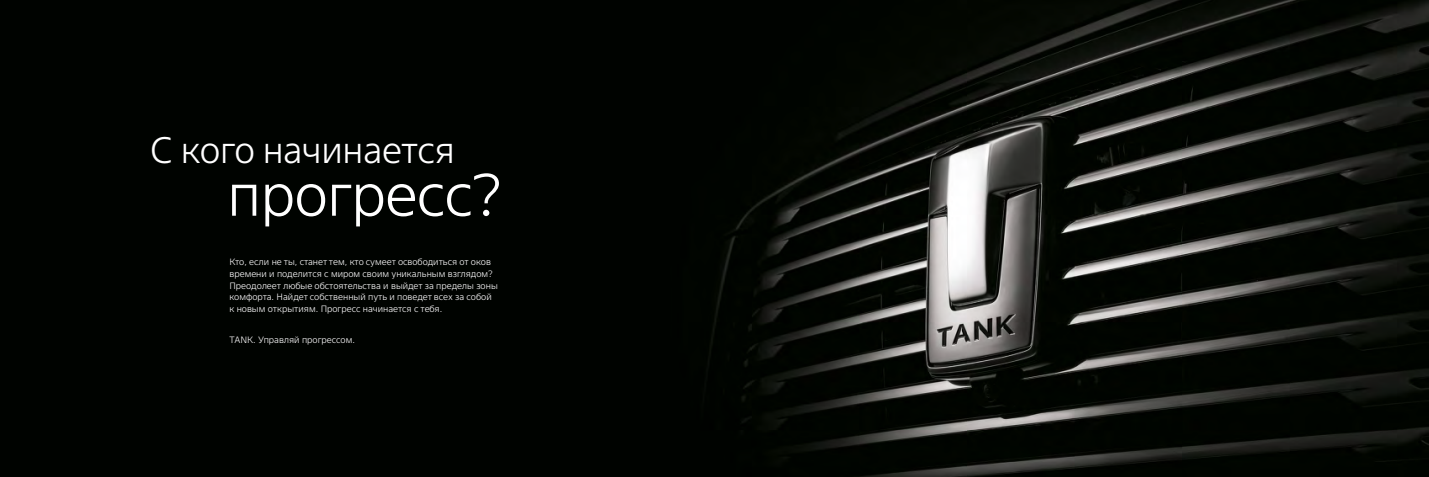
<style>
.page{position:relative;width:1429px;height:477px;background:#fff}
.page>*{position:absolute;margin:0;border:0;box-sizing:border-box;transform-origin:0 0}
.t1{font:300 59.5px "TTTANK";letter-spacing:-.01em;color:#fff}
.t2{font:300 36.75px "TTTANK";letter-spacing:-.01em;color:#fff}
.t3{font:300 9.19px/11.8px "TTTANK";color:#fff}
</style>
<div class="page">
<img style="left:0;top:0;width:1429px;height:476px">
<h2 class="t2" style="left:150px;top:129px;width:306px">С кого начинается</h2>
<h1 class="t1" style="left:227px;top:160px;width:276px">прогресс?</h1>
<p class="t3" style="left:229px;top:255px;width:270px">Кто, если не ты, станет тем, кто cумеет освободиться от оков времени и поделится с миром своим уникальным взглядом?<br>Преодолеет любые обстоятельства и выйдет за пределы зоны комфорта. Найдет собственный путь и поведет всех за собой к новым открытиям. Прогресс начинается с тебя.</p>
<p class="t3" style="left:229px;top:333px;width:127px">TANK. Управляй прогрессом.</p>
</div>
